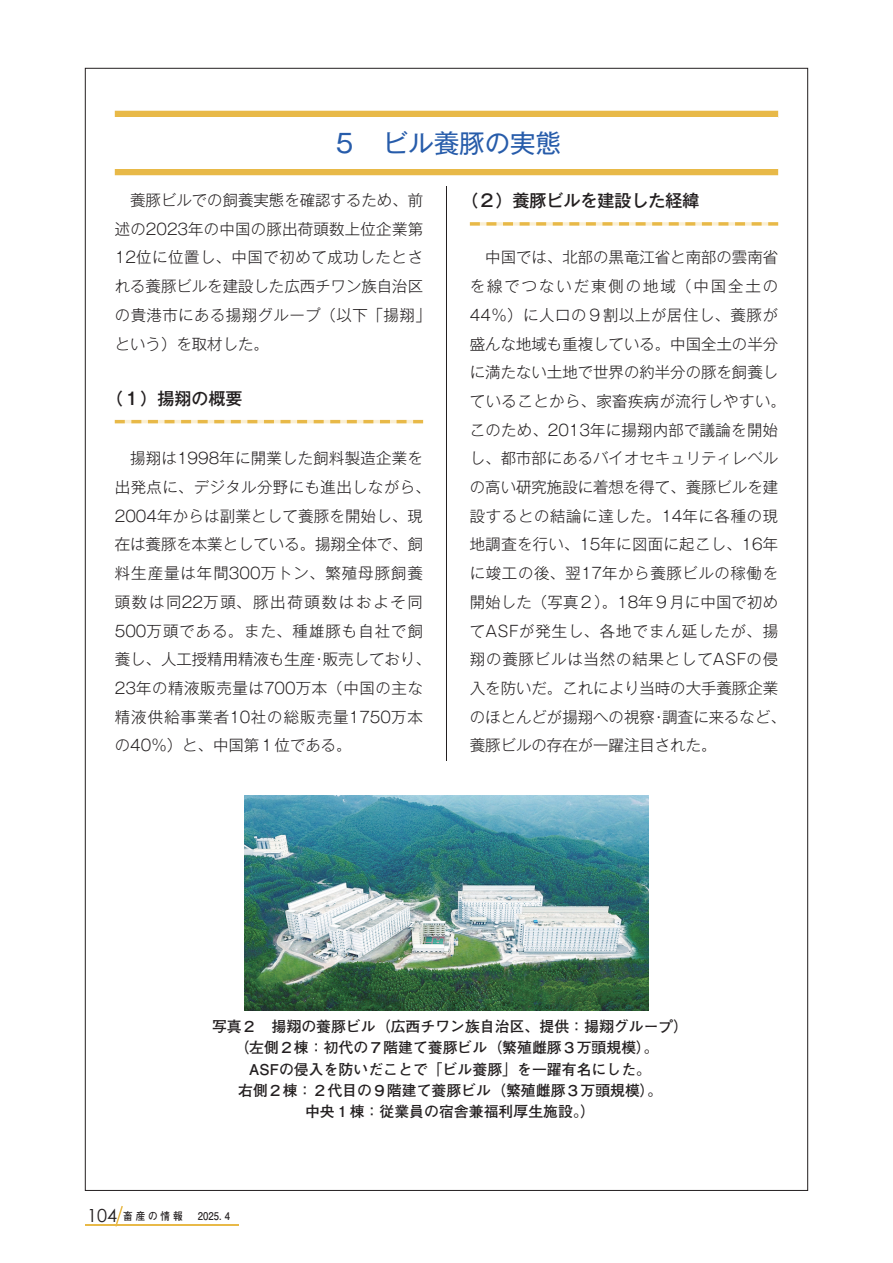
<style>
.page{position:relative;width:893px;height:1263px;background:#fff}
.page>*{position:absolute;margin:0;border:0;box-sizing:border-box;transform-origin:0 0}
.断抜き見出し1{font:25.5px "Gothic MB101 Pro";color:#275caa}
.小見出し_数字{font:500 16.95px "Gothic MB101 Pro";color:#231f20}
.本文_14_5Q{font:300 15.45px/28.7px "Gothic MB101 Pr 5";letter-spacing:.01em;color:#231f20}
.図表キャプション{font:700 14.85px "Futo Go B101 Pr 5";color:#231f20}
.t1{font:700 10.65px "Futo Go B101 Pro";letter-spacing:.3em;color:#231f20;scale:.9 1}
.s1{font-family:"Century Gothic";font-weight:400;font-size:18px}
</style>
<div class="page">
<hr style="left:446px;top:106px;width:1px;height:1055px;background:#231f20">
<svg style="left:85px;top:1225px;width:153px;height:1px"></svg>
<svg style="left:114px;top:1206px;width:10px;height:21px"></svg>
<div style="left:102px;top:761px;width:689px;height:417px;background:#fff"></div>
<div style="left:115px;top:100px;width:663px;height:86px;background:#fff"></div>
<svg style="left:115px;top:111px;width:663px;height:64px;background:#e9be56"></svg>
<div style="left:115px;top:118px;width:663px;height:51px;background:#fff"></div>
<svg style="left:115px;top:420px;width:308px;height:3px"></svg>
<svg style="left:470px;top:222px;width:308px;height:4px"></svg>
<img style="left:244px;top:795px;width:405px;height:215px">
<p class="断抜き見出し1" style="left:332px;top:122px;width:231px">５　ビル養豚の実態</p>
<p class="本文_14_5Q" style="left:115px;top:184px;width:317px;text-indent:15px">養豚ビルでの飼養実態を確認するため、前述の2023年の中国の豚出荷頭数上位企業第<br>12位に位置し、中国で初めて成功したとされる養豚ビルを建設した広西チワン族自治区の貴港市にある揚翔グループ（以下「揚翔」という）を取材した。</p>
<p class="小見出し_数字" style="left:106px;top:385px;width:138px">（１）揚翔の概要</p>
<p class="小見出し_数字" style="left:461px;top:187px;width:240px">（２）養豚ビルを建設した経緯</p>
<p class="本文_14_5Q" style="left:470px;top:242px;width:317px;text-indent:15px">中国では、北部の黒竜江省と南部の雲南省を線でつないだ東側の地域（中国全土の<br>44％）に人口の９割以上が居住し、養豚が盛んな地域も重複している。中国全土の半分に満たない土地で世界の約半分の豚を飼養していることから、家畜疾病が流行しやすい。このため、2013年に揚翔内部で議論を開始し、都市部にあるバイオセキュリティレベルの高い研究施設に着想を得て、養豚ビルを建設するとの結論に達した。14年に各種の現地調査を行い、15年に図面に起こし、16年に竣工の後、翌17年から養豚ビルの稼働を開始した（写真２）。18年９月に中国で初めてASFが発生し、各地でまん延したが、揚翔の養豚ビルは当然の結果としてASFの侵入を防いだ。これにより当時の大手養豚企業のほとんどが揚翔への視察・調査に来るなど、養豚ビルの存在が一躍注目された。</p>
<p class="本文_14_5Q" style="left:115px;top:443px;width:317px;text-indent:15px">揚翔は1998年に開業した飼料製造企業を出発点に、デジタル分野にも進出しながら、<br>2004年からは副業として養豚を開始し、現在は養豚を本業としている。揚翔全体で、飼料生産量は年間300万トン、繁殖母豚飼養頭数は同22万頭、豚出荷頭数はおよそ同<br>500万頭である。また、種雄豚も自社で飼養し、人工授精用精液も生産・販売しており、<br>23年の精液販売量は700万本（中国の主な精液供給事業者10社の総販売量1750万本の40％）と、中国第１位である。</p>
<p class="図表キャプション" style="left:212px;top:1014px;width:478px">写真２　揚翔の養豚ビル（広西チワン族自治区、提供：揚翔グループ）</p>
<p class="図表キャプション" style="left:234px;top:1036px;width:426px">（左側２棟：初代の７階建て養豚ビル（繁殖雌豚３万頭規模）。</p>
<p class="図表キャプション" style="left:249px;top:1057px;width:403px">ASFの侵入を防いだことで「ビル養豚」を一躍有名にした。</p>
<p class="図表キャプション" style="left:238px;top:1078px;width:426px">右側２棟：２代目の９階建て養豚ビル（繁殖雌豚３万頭規模）。</p>
<p class="図表キャプション" style="left:305px;top:1099px;width:292px">中央１棟：従業員の宿舎兼福利厚生施設。）</p>
<p class="t1" style="left:87px;top:1208px;width:108px"><span class="s1">104</span> 畜産の情報</p>
<p class="t1" style="left:198px;top:1208px;width:37px">2025. 4</p>
</div>
